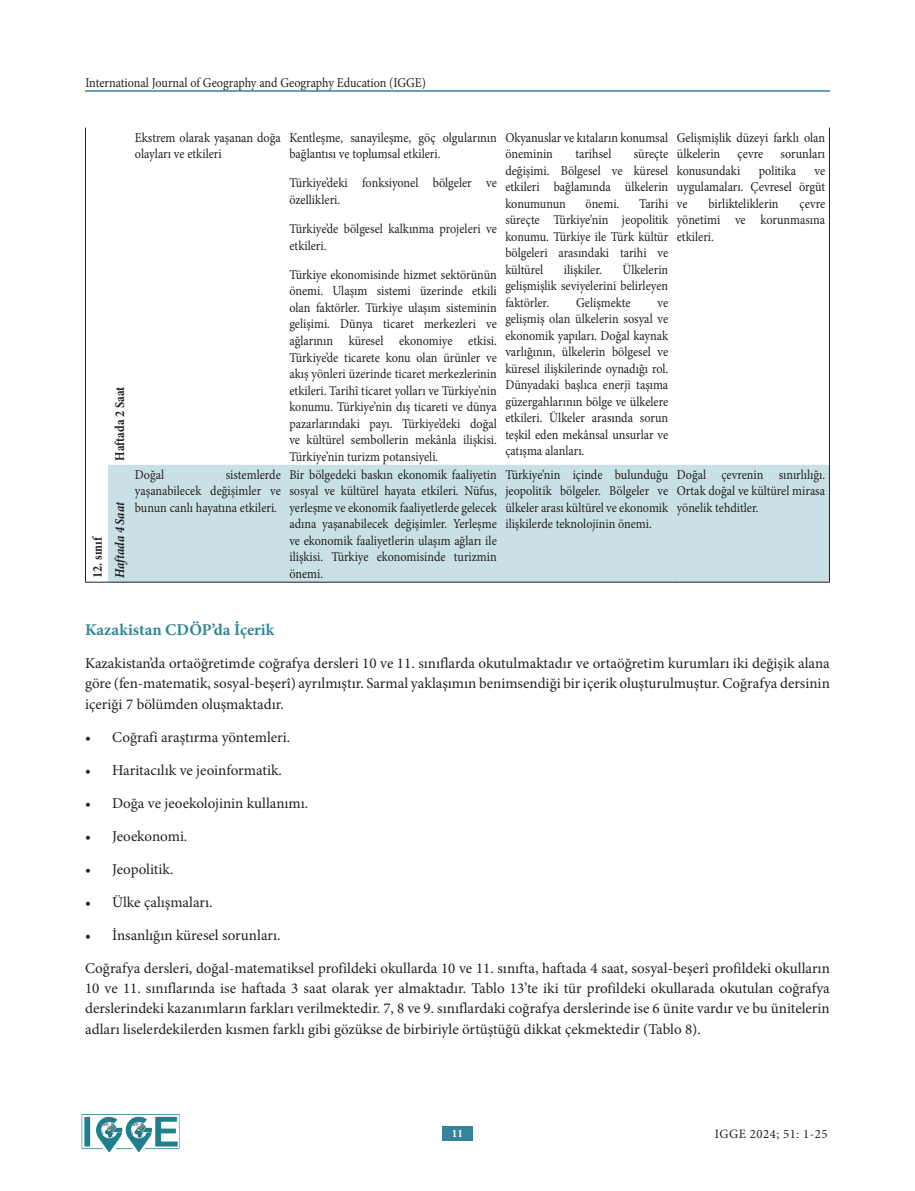
<style>
.page{position:relative;width:915px;height:1191px;background:#fff}
.page>*{position:absolute;margin:0;border:0;box-sizing:border-box;transform-origin:0 0}
.t1{font:700 16.5px "Minion Pro";color:#348599}
.t2{font:15px/20.2px "Minion Pro";color:#231f20;text-align:justify}
.t3{font:13.5px/16.5px "Minion Pro";color:#231f20;text-align:justify;scale:.9 1}
.t4{font:700 13.5px "Minion Pro";color:#231f20;scale:.9 1}
.t5{font:italic 700 13.5px "Minion Pro";letter-spacing:-.005em;color:#231f20;scale:.9 1}
.t6{font:12.75px "Minion Pro";letter-spacing:.04em;color:#231f20}
.t7{font:700 11.25px "Minion Pro";color:#fff}
</style>
<div class="page">
<hr style="left:85px;top:90px;width:744px;height:2px;background:#348599">
<img style="left:81px;top:1114px;width:99px;height:39px">
<div style="left:442px;top:1126px;width:30px;height:14px;background:#348599"></div>
<div style="left:108px;top:465px;width:720px;height:117px;background:#c9e1e6"></div>
<hr style="left:85px;top:128px;width:1px;height:337px;background:#231f20">
<hr style="left:828px;top:128px;width:1px;height:337px;background:#231f20">
<hr style="left:85px;top:465px;width:1px;height:117px;background:#231f20">
<hr style="left:828px;top:465px;width:1px;height:117px;background:#231f20">
<svg style="left:85px;top:582px;width:46px;height:1px"></svg>
<hr style="left:131px;top:582px;width:154px;height:1px;background:#231f20">
<hr style="left:285px;top:582px;width:216px;height:1px;background:#231f20">
<hr style="left:501px;top:582px;width:171px;height:1px;background:#231f20">
<hr style="left:672px;top:582px;width:157px;height:1px;background:#231f20">
<p class="t3" style="left:85px;top:74px;width:380px">International Journal of Geography and Geography Education (IGGE)</p>
<p class="t4" style="left:110px;top:460px;width:84px;rotate:-90deg">Haftada 2 Saat</p>
<p class="t3" style="left:135px;top:129px;width:164px">Ekstrem olarak yaşanan doğa olayları ve etkileri</p>
<p class="t3" style="left:289px;top:129px;width:232px">Kentleşme, sanayileşme, göç olgularının bağlantısı ve toplumsal etkileri.</p>
<p class="t3" style="left:289px;top:175px;width:232px">Türkiye’deki fonksiyonel bölgeler ve özellikleri.</p>
<p class="t3" style="left:289px;top:221px;width:232px">Türkiye’de bölgesel kalkınma projeleri ve etkileri.</p>
<p class="t3" style="left:289px;top:266px;width:232px">Türkiye ekonomisinde hizmet sektörünün önemi. Ulaşım sistemi üzerinde etkili olan faktörler. Türkiye ulaşım sisteminin gelişimi. Dünya ticaret merkezleri ve ağlarının küresel ekonomiye etkisi.<br>Türkiye’de ticarete konu olan ürünler ve akış yönleri üzerinde ticaret merkezlerinin etkileri. Tarihî ticaret yolları ve Türkiye’nin konumu. Türkiye’nin dış ticareti ve dünya pazarlarındaki payı. Türkiye’deki doğal ve kültürel sembollerin mekânla ilişkisi.<br>Türkiye’nin turizm potansiyeli.</p>
<p class="t3" style="left:505px;top:129px;width:182px">Okyanuslar ve kıtaların konumsal öneminin</p>
<p class="t3" style="left:575px;top:146px;width:42px">tarihsel</p>
<p class="t3" style="left:505px;top:146px;width:182px;text-indent:128px">süreçte değişimi. Bölgesel ve küresel etkileri bağlamında ülkelerin konumunun</p>
<p class="t3" style="left:505px;top:195px;width:182px;text-indent:134px">Tarihi süreçte Türkiye’nin jeopolitik konumu. Türkiye ile Türk kültür bölgeleri arasındaki tarihi ve kültürel</p>
<p class="t3" style="left:585px;top:195px;width:39px">önemi.</p>
<p class="t3" style="left:505px;top:261px;width:182px;text-indent:117px">Ülkelerin gelişmişlik seviyelerini belirleyen faktörler.</p>
<p class="t3" style="left:563px;top:261px;width:44px">ilişkiler.</p>
<p class="t3" style="left:576px;top:294px;width:62px">Gelişmekte</p>
<p class="t3" style="left:505px;top:294px;width:182px;text-indent:152px">ve gelişmiş olan ülkelerin sosyal ve ekonomik yapıları. Doğal kaynak varlığının, ülkelerin bölgesel ve küresel ilişkilerinde oynadığı rol.<br>Dünyadaki başlıca enerji taşıma güzergahlarının bölge ve ülkelere etkileri. Ülkeler arasında sorun teşkil eden mekânsal unsurlar ve çatışma alanları.</p>
<p class="t3" style="left:676px;top:129px;width:166px">Gelişmişlik düzeyi farklı olan ülkelerin</p>
<p class="t3" style="left:737px;top:146px;width:30px">çevre</p>
<p class="t3" style="left:780px;top:146px;width:51px">sorunları</p>
<p class="t3" style="left:676px;top:162px;width:72px">konusundaki</p>
<p class="t3" style="left:758px;top:162px;width:43px">politika</p>
<p class="t3" style="left:676px;top:162px;width:166px;text-indent:138px">ve uygulamaları. Çevresel örgüt ve</p>
<p class="t3" style="left:708px;top:195px;width:79px">birlikteliklerin</p>
<p class="t3" style="left:676px;top:195px;width:166px;text-indent:123px">çevre yönetimi ve korunmasına etkileri.</p>
<p class="t4" style="left:88px;top:578px;width:48px;rotate:-90deg">12. sınıf</p>
<p class="t3" style="left:135px;top:466px;width:164px;text-indent:91px">sistemlerde yaşanabilecek değişimler ve bunun canlı hayatına etkileri.</p>
<p class="t3" style="left:289px;top:466px;width:232px">Bir bölgedeki baskın ekonomik faaliyetin sosyal ve kültürel hayata etkileri. Nüfus, yerleşme ve ekonomik faaliyetlerde gelecek adına yaşanabilecek değişimler. Yerleşme ve ekonomik faaliyetlerin ulaşım ağları ile ilişkisi. Türkiye ekonomisinde turizmin önemi.</p>
<p class="t3" style="left:505px;top:466px;width:182px">Türkiye’nin içinde bulunduğu jeopolitik bölgeler. Bölgeler ve ülkeler arası kültürel ve ekonomik ilişkilerde teknolojinin önemi.</p>
<p class="t3" style="left:676px;top:466px;width:166px">Doğal çevrenin sınırlılığı.<br>Ortak doğal ve kültürel mirasa yönelik tehditler.</p>
<p class="t3" style="left:135px;top:466px;width:34px">Doğal</p>
<p class="t5" style="left:110px;top:578px;width:86px;rotate:-90deg">Haftada 4 Saat</p>
<p class="t1" style="left:85px;top:618px;width:191px">Kazakistan CDÖP’da İçerik</p>
<p class="t2" style="left:85px;top:653px;width:746px">Kazakistan’da ortaöğretimde coğrafya dersleri 10 ve 11. sınıflarda okutulmaktadır ve ortaöğretim kurumları iki değişik alana göre (fen-matematik, sosyal-beşerî) ayrılmıştır. Sarmal yaklaşımın benimsendiği bir içerik oluşturulmuştur. Coğrafya dersinin içeriği 7 bölümden oluşmaktadır.</p>
<p class="t2" style="left:85px;top:727px;width:207px">• Coğrafi araştırma yöntemleri.</p>
<p class="t2" style="left:85px;top:760px;width:198px">• Haritacılık ve jeoinformatik.</p>
<p class="t2" style="left:85px;top:793px;width:224px">• Doğa ve jeoekolojinin kullanımı.</p>
<p class="t2" style="left:85px;top:826px;width:104px">• Jeoekonomi.</p>
<p class="t2" style="left:85px;top:859px;width:90px">• Jeopolitik.</p>
<p class="t2" style="left:85px;top:892px;width:129px">• Ülke çalışmaları.</p>
<p class="t2" style="left:85px;top:925px;width:197px">• İnsanlığın küresel sorunları.</p>
<p class="t2" style="left:85px;top:958px;width:746px">Coğrafya dersleri, doğal-matematiksel profildeki okullarda 10 ve 11. sınıfta, haftada 4 saat, sosyal-beşerî profildeki okulların 10 ve 11. sınıflarında ise haftada 3 saat olarak yer almaktadır. Tablo 13’te iki tür profildeki okullarada okutulan coğrafya derslerindeki kazanımların farkları verilmektedir. 7, 8 ve 9. sınıflardaki coğrafya derslerinde ise 6 ünite vardır ve bu ünitelerin adları liselerdekilerden kısmen farklı gibi gözükse de birbiriyle örtüştüğü dikkat çekmektedir (Tablo 8).</p>
<p class="t7" style="left:451px;top:1125px;width:13px">11</p>
<p class="t6" style="left:714px;top:1125px;width:114px">IGGE 2024; 51: 1-25</p>
</div>
